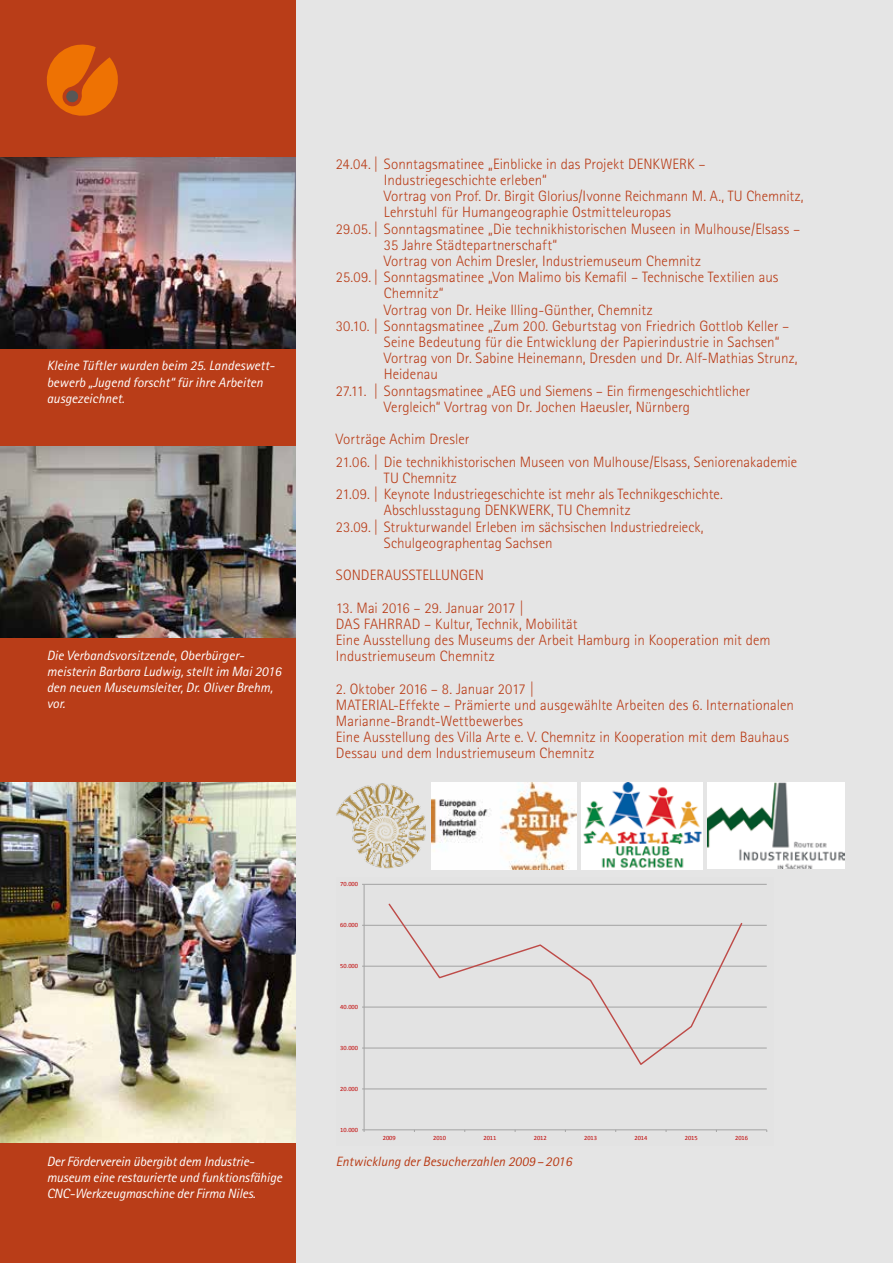
<style>
.page{position:relative;width:893px;height:1263px;background:#e5e5e5}
.page>*{position:absolute;margin:0;border:0;box-sizing:border-box;transform-origin:0 0}
.t1{font:300 15px/16.2px "Agfa Rotis Sans Serif";color:#b93d18}
.t2{font:italic 13.5px/16.2px "Agfa Rotis Sans Serif";color:#fff}
.t3{font:italic 13.5px "Agfa Rotis Sans Serif";color:#b93d18}
.t4{font:6.45px "Calibri";color:#c00000}
</style>
<div class="page">
<div style="left:0;top:0;width:295px;height:1263px;background:#b93d18"></div>
<svg style="left:47px;top:45px;width:71px;height:71px"></svg>
<img style="left:0;top:782px;width:295px;height:361px">
<img style="left:0;top:446px;width:295px;height:192px">
<hr style="left:364px;top:1089px;width:403px;height:1px;background:#a2a2a2">
<hr style="left:364px;top:1048px;width:403px;height:1px;background:#a2a2a2">
<hr style="left:364px;top:1007px;width:403px;height:1px;background:#a2a2a2">
<hr style="left:364px;top:966px;width:403px;height:1px;background:#a2a2a2">
<hr style="left:364px;top:925px;width:403px;height:1px;background:#a2a2a2">
<hr style="left:364px;top:884px;width:403px;height:1px;background:#a2a2a2">
<hr style="left:364px;top:884px;width:1px;height:246px;background:#a2a2a2">
<hr style="left:364px;top:1129px;width:403px;height:1px;background:#a2a2a2">
<svg style="left:387px;top:903px;width:356px;height:162px"></svg>
<img style="left:0;top:157px;width:295px;height:192px">
<img style="left:336px;top:783px;width:90px;height:86px">
<img style="left:432px;top:782px;width:144px;height:87px">
<img style="left:581px;top:782px;width:122px;height:87px">
<img style="left:708px;top:782px;width:136px;height:87px">
<p class="t2" style="left:47px;top:358px;width:230px">Kleine Tüftler wurden beim 25. Landeswett&shy;bewerb „Jugend forscht“ für ihre Arbeiten ausgezeichnet.</p>
<p class="t2" style="left:47px;top:647px;width:236px">Die Verbandsvorsitzende, Oberbürger&shy;meisterin Barbara Ludwig, stellt im Mai 2016 den neuen Museumsleiter, Dr. Oliver Brehm, vor.</p>
<p class="t1" style="left:336px;top:156px;width:371px">24.04. | Sonntagsmatinee „Einblicke in das Projekt DENKWERK –</p>
<p class="t1" style="left:384px;top:172px;width:164px">Industriegeschichte erleben“</p>
<p class="t1" style="left:384px;top:188px;width:421px">Vortrag von Prof. Dr. Birgit Glorius/Ivonne Reichmann M. A., TU Chemnitz,</p>
<p class="t1" style="left:384px;top:204px;width:289px">Lehrstuhl für Humangeographie Ostmitteleuropas</p>
<p class="t1" style="left:336px;top:220px;width:466px">29.05.| Sonntagsmatinee „Die technikhistorischen Museen in Mulhouse/Elsass –</p>
<p class="t1" style="left:384px;top:237px;width:175px">35 Jahre Städtepartnerschaft“</p>
<p class="t1" style="left:384px;top:253px;width:318px">Vortrag von Achim Dresler, Industriemuseum Chemnitz</p>
<p class="t1" style="left:336px;top:269px;width:444px">25.09.| Sonntagsmatinee „Von Malimo bis Kemafil – Technische Textilien aus</p>
<p class="t1" style="left:384px;top:285px;width:61px">Chemnitz“</p>
<p class="t1" style="left:384px;top:301px;width:270px">Vortrag von Dr. Heike Illing-Günther, Chemnitz</p>
<p class="t1" style="left:336px;top:318px;width:455px">30.10. | Sonntagsmatinee „Zum 200. Geburtstag von Friedrich Gottlob Keller –</p>
<p class="t1" style="left:384px;top:334px;width:397px">Seine Bedeutung für die Entwicklung der Papierindustrie in Sachsen“</p>
<p class="t1" style="left:384px;top:350px;width:415px">Vortrag von Dr. Sabine Heinemann, Dresden und Dr. Alf-Mathias Strunz,</p>
<p class="t1" style="left:384px;top:366px;width:56px">Heidenau</p>
<p class="t1" style="left:336px;top:382px;width:416px">27.11. | Sonntagsmatinee „AEG und Siemens – Ein firmengeschichtlicher</p>
<p class="t1" style="left:384px;top:399px;width:308px">Vergleich“ Vortrag von Dr. Jochen Haeusler, Nürnberg</p>
<p class="t1" style="left:336px;top:428px;width:463px;line-height:22.5px">Vorträge Achim Dresler<br>21.06. | Die technikhistorischen Museen von Mulhouse/Elsass, Seniorenakademie</p>
<p class="t1" style="left:384px;top:470px;width:74px">TU Chemnitz</p>
<p class="t1" style="left:336px;top:486px;width:388px">21.09. | Keynote Industriegeschichte ist mehr als Technikgeschichte.</p>
<p class="t1" style="left:384px;top:502px;width:248px">Abschlusstagung DENKWERK, TU Chemnitz</p>
<p class="t1" style="left:336px;top:518px;width:369px">23.09. | Strukturwandel Erleben im sächsischen Industriedreieck,</p>
<p class="t1" style="left:384px;top:535px;width:170px">Schulgeographentag Sachsen</p>
<p class="t1" style="left:336px;top:567px;width:150px">SONDERAUSSTELLUNGEN</p>
<p class="t1" style="left:336px;top:599px;width:436px">13. Mai 2016 – 29. Januar 2017 |<br>DAS FAHRRAD – Kultur, Technik, Mobilität<br>Eine Ausstellung des Museums der Arbeit Hamburg in Kooperation mit dem Industriemuseum Chemnitz</p>
<p class="t1" style="left:336px;top:680px;width:460px">2. Oktober 2016 – 8. Januar 2017 |<br>MATERIAL-Effekte – Prämierte und ausgewählte Arbeiten des 6. Internationalen Marianne-Brandt-Wettbewerbes<br>Eine Ausstellung des Villa Arte e. V. Chemnitz in Kooperation mit dem Bauhaus Dessau und dem Industriemuseum Chemnitz</p>
<p class="t4" style="left:340px;top:880px;width:19px">70.000</p>
<p class="t4" style="left:340px;top:921px;width:19px">60.000</p>
<p class="t4" style="left:340px;top:962px;width:19px">50.000</p>
<p class="t4" style="left:340px;top:1003px;width:19px">40.000</p>
<p class="t4" style="left:340px;top:1044px;width:19px">30.000</p>
<p class="t4" style="left:340px;top:1084px;width:19px">20.000</p>
<p class="t4" style="left:340px;top:1125px;width:19px">10.000</p>
<p class="t4" style="left:383px;top:1134px;width:14px">2009</p>
<p class="t4" style="left:433px;top:1134px;width:14px">2010</p>
<p class="t4" style="left:483px;top:1134px;width:14px">2011</p>
<p class="t4" style="left:534px;top:1134px;width:14px">2012</p>
<p class="t4" style="left:584px;top:1134px;width:14px">2013</p>
<p class="t4" style="left:634px;top:1134px;width:14px">2014</p>
<p class="t4" style="left:685px;top:1134px;width:14px">2015</p>
<p class="t4" style="left:735px;top:1134px;width:14px">2016</p>
<p class="t2" style="left:47px;top:1153px;width:208px">Der Förderverein übergibt dem Industrie-</p>
<p class="t3" style="left:336px;top:1153px;width:237px">Entwicklung der Besucherzahlen 2009 – 2016</p>
<p class="t2" style="left:47px;top:1169px;width:237px">museum eine restaurierte und funktionsfähige<br>CNC-Werkzeugmaschine der Firma Niles.</p>
</div>
